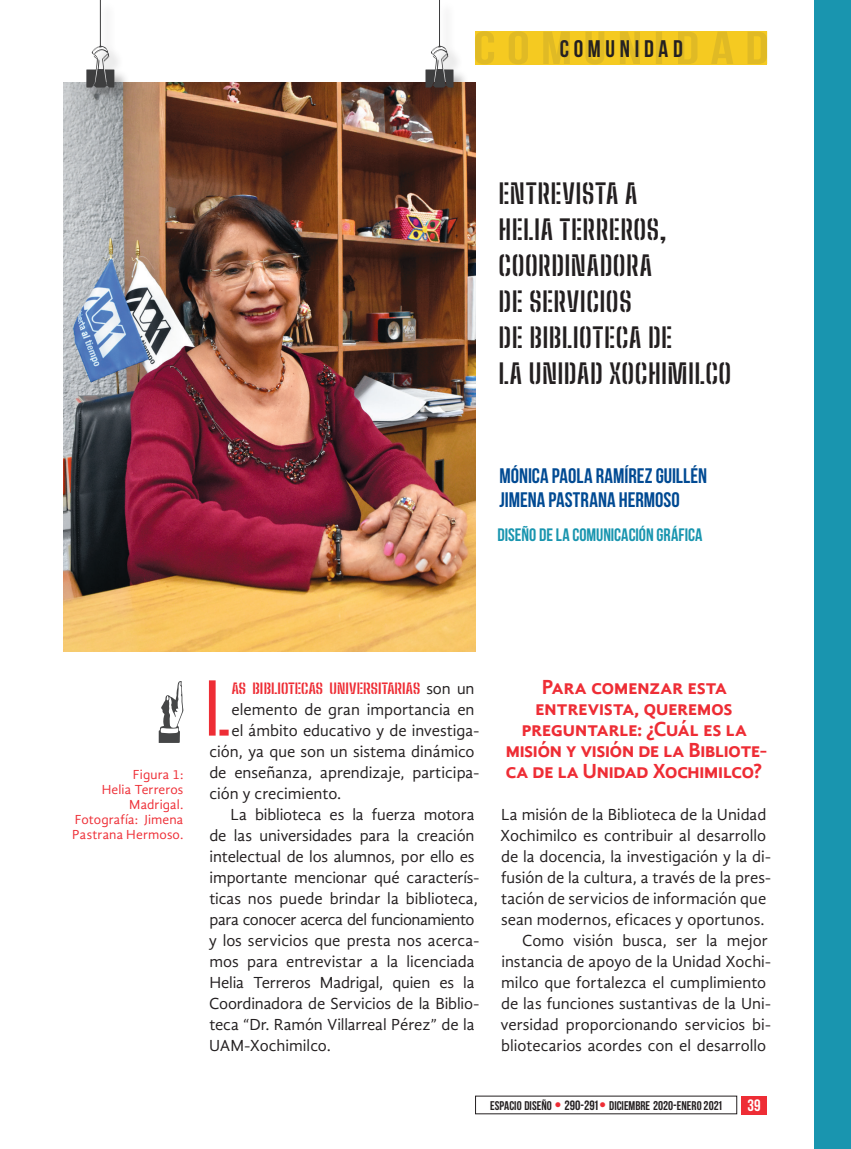
<style>
.page{position:relative;width:851px;height:1149px;background:#fff}
.page>*{position:absolute;margin:0;border:0;box-sizing:border-box;transform-origin:0 0}
.t1{font:100 69px "Big Shoulders Stencil Text";color:#ee2d35}
.t2{font:100 27px/36px "Big Shoulders Stencil Text";letter-spacing:.02em;color:#231f20}
.t3{font:700 24px "Bebas Neue";color:#231f20}
.t4{font:700 21px/21px "Gandhi Sans";letter-spacing:-.04em;color:#ee2d35;text-align:center}
.t5{font:700 21px/24px "Bebas Neue";letter-spacing:-.005em;color:#014a93}
.t6{font:700 18px "Bebas Neue";color:#1995af}
.t7{font:16.5px "Gandhi Sans";color:#231f20}
.t8{font:100 16.5px "Big Shoulders Stencil Text";letter-spacing:.01em;color:#ee2d35}
.t9{font:700 16.5px "Bebas Neue";color:#fff}
.t10{font:13.5px/15px "Gandhi Sans";letter-spacing:.01em;color:#ee2d35;text-align:right}
.t11{font:700 12.6px "Bebas Neue";color:#231f20}
.s1{font-family:"Gandhi Sans";font-weight:400;color:#231f20}
.s2{font-size:18px;color:#ee2d35}
.s3{font-size:13.5px}
.s4{font-size:12.75px}
</style>
<div class="page">
<svg style="left:475px;top:31px;width:292px;height:33px;background:#ecc322"></svg>
<div style="left:814px;top:0;width:36px;height:1148px;background:#1995af"></div>
<div style="left:741px;top:1095px;width:25px;height:19px;background:#ee2d35"></div>
<svg style="left:159px;top:681px;width:24px;height:61px"></svg>
<img style="left:63px;top:82px;width:412px;height:569px">
<div style="left:86px;top:0;width:44px;height:103px;background:#231f20;opacity:.35"></div>
<svg style="left:86px;top:0;width:28px;height:88px"></svg>
<div style="left:424px;top:0;width:45px;height:103px;background:#231f20;opacity:.35"></div>
<svg style="left:425px;top:0;width:28px;height:88px"></svg>
<h3 class="t3" style="left:559px;top:35px;width:124px">C O M U N I D A D</h3>
<h2 class="t2" style="left:498px;top:173px;width:234px">ENTREVISTA A<br>HELIA TERREROS,<br>COORDINADORA<br>DE SERVICIOS<br>DE BIBLIOTECA DE<br>LA UNIDAD XOCHIMILCO</h2>
<p class="t5" style="left:499px;top:463px;width:209px">MÓNICA PAOLA RAMÍREZ GUILLÉN<br>JIMENA PASTRANA HERMOSO</p>
<p class="t6" style="left:497px;top:525px;width:206px">DISEÑO DE LA COMUNICACIÓN GRÁFICA</p>
<p class="t10" style="left:72px;top:766px;width:113px">Figura 1:<br>Helia Terreros<br>Madrigal.<br>Fotografía: Jimena<br>Pastrana Hermoso.</p>
<h1 class="t1" style="left:205px;top:658px;width:26px">L</h1>
<p class="t8" style="left:232px;top:675px;width:244px">as bibliotecas universitarias <span class="s1">son un</span></p>
<p class="t7" style="left:231px;top:699px;width:244px">elemento de gran importancia en</p>
<p class="t7" style="left:231px;top:720px;width:249px">el ámbito educativo y de investiga-</p>
<p class="t7" style="left:209px;top:741px;width:267px">ción, ya que son un sistema dinámico</p>
<p class="t7" style="left:209px;top:762px;width:271px">de enseñanza, aprendizaje, participa-</p>
<p class="t7" style="left:209px;top:783px;width:133px">ción y crecimiento.</p>
<p class="t7" style="left:230px;top:804px;width:245px">La biblioteca es la fuerza motora</p>
<p class="t7" style="left:209px;top:825px;width:266px">de las universidades para la creación</p>
<p class="t7" style="left:209px;top:846px;width:266px">intelectual de los alumnos, por ello es</p>
<p class="t7" style="left:209px;top:867px;width:271px">importante mencionar qué caracterís-</p>
<p class="t7" style="left:209px;top:888px;width:270px">ticas nos puede brindar la biblioteca,</p>
<p class="t7" style="left:209px;top:909px;width:266px">para conocer acerca del funcionamiento</p>
<p class="t7" style="left:209px;top:930px;width:272px">y los servicios que presta nos acerca-</p>
<p class="t7" style="left:209px;top:951px;width:267px">mos para entrevistar a la licenciada</p>
<p class="t7" style="left:209px;top:972px;width:267px">Helia Terreros Madrigal, quien es la</p>
<p class="t7" style="left:209px;top:993px;width:272px">Coordinadora de Servicios de la Biblio-</p>
<p class="t7" style="left:209px;top:1014px;width:267px">teca “Dr. Ramón Villarreal Pérez” de la</p>
<p class="t7" style="left:209px;top:1035px;width:123px">UAM-Xochimilco.</p>
<p class="t4" style="left:505px;top:675px;width:263px">Para comenzar esta entrevista, queremos preguntarle: ¿Cuál es la misión y visión de la Bibliote&shy;ca de la Unidad Xochimilco?</p>
<p class="t7" style="left:501px;top:804px;width:267px">La misión de la Biblioteca de la Unidad</p>
<p class="t7" style="left:500px;top:825px;width:267px">Xochimilco es contribuir al desarrollo</p>
<p class="t7" style="left:501px;top:846px;width:271px">de la docencia, la investigación y la di-</p>
<p class="t7" style="left:501px;top:867px;width:271px">fusión de la cultura, a través de la pres-</p>
<p class="t7" style="left:501px;top:888px;width:267px">tación de servicios de información que</p>
<p class="t7" style="left:501px;top:909px;width:265px">sean modernos, eficaces y oportunos.</p>
<p class="t7" style="left:522px;top:930px;width:247px">Como visión busca, ser la mejor</p>
<p class="t7" style="left:501px;top:951px;width:271px">instancia de apoyo de la Unidad Xochi-</p>
<p class="t7" style="left:501px;top:972px;width:266px">milco que fortalezca el cumplimiento</p>
<p class="t7" style="left:501px;top:993px;width:271px">de las funciones sustantivas de la Uni-</p>
<p class="t7" style="left:500px;top:1014px;width:272px">versidad proporcionando servicios bi-</p>
<p class="t7" style="left:501px;top:1035px;width:266px">bliotecarios acordes con el desarrollo</p>
<p class="t11" style="left:490px;top:1098px;width:233px">ESPACIO DISEÑO <span class="s2">•</span> <span class="s3">290-29</span><span class="s3">1</span><span class="s2">•</span> DICIEMBRE <span class="s4">2020</span><span class="s3">-</span>ENERO <span class="s4">2021</span></p>
<p class="t9" style="left:747px;top:1095px;width:15px">39</p>
</div>
